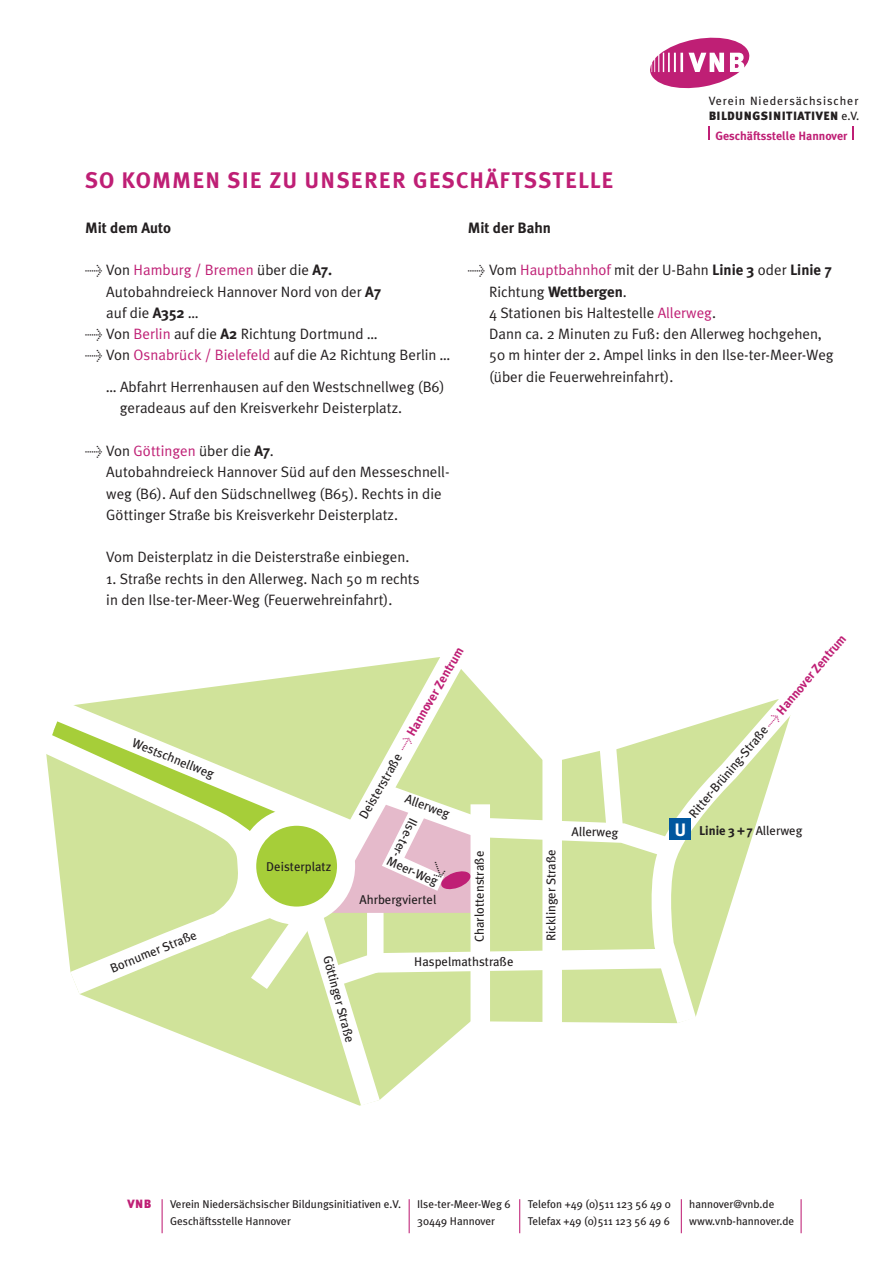
<style>
.page{position:relative;width:893px;height:1263px;background:#fff}
.page>*{position:absolute;margin:0;border:0;box-sizing:border-box;transform-origin:0 0}
.t1{font:700 22.5px "Meta Plus";letter-spacing:.05em;color:#bf1f75}
.t2{font:700 18px "Meta Plus";color:#fff}
.t3{font:15px/21.3px "Meta Plus Normal";color:#231f20}
.t4{font:700 15px "Meta Plus";color:#231f20}
.t5{font:15px "Meta Plus Normal";color:#bf1f75}
.t6{font:12.75px "Meta Plus";color:#231f20}
.t7{font:700 12.75px "Meta Plus";color:#bf1f75}
.t8{font:700 12.75px "Meta Plus";color:#231f20}
.t9{font:12px/14.9px "Meta Plus";letter-spacing:.08em;color:#231f20}
.t10{font:700 12px "Meta Plus";color:#bf1f75}
.t11{font:900 12px "Meta Plus";color:#bf1f75}
.t12{font:11.25px/17px "Meta Plus";color:#231f20}
.s1{font-weight:900}
.s2{color:#231f20}
.s3{font-family:"Meta Plus";font-weight:700;color:#231f20}
.s4{font-family:"Meta Plus";font-weight:700}
.s5{color:#bf1f75}
.s6{font-family:"Meta Plus Normal";font-weight:400}
.s7{font-weight:400;color:#231f20}
.s8{font-family:"Meta Plus Normal";color:#bf1f75}
.s9{font-weight:700;color:#bf1f75}
.s10{font-weight:400}
</style>
<div class="page">
<svg style="left:709px;top:126px;width:1px;height:14px"></svg>
<svg style="left:853px;top:126px;width:1px;height:14px"></svg>
<svg style="left:650px;top:37px;width:100px;height:52px"></svg>
<hr style="left:162px;top:1199px;width:1px;height:34px;background:#bf1f75">
<hr style="left:409px;top:1199px;width:1px;height:34px;background:#bf1f75">
<hr style="left:519px;top:1199px;width:1px;height:34px;background:#bf1f75">
<hr style="left:681px;top:1199px;width:1px;height:34px;background:#bf1f75">
<hr style="left:801px;top:1199px;width:1px;height:34px;background:#bf1f75">
<svg style="left:46px;top:680px;width:233px;height:125px"></svg>
<svg style="left:279px;top:657px;width:205px;height:64px"></svg>
<svg style="left:692px;top:699px;width:99px;height:318px"></svg>
<svg style="left:52px;top:721px;width:640px;height:385px"></svg>
<p class="t9" style="left:709px;top:93px;width:152px">Verein Niedersächsischer<br><span class="s1">BILDUNGSINITIATIVEN</span> e.V.</p>
<p class="t10" style="left:715px;top:129px;width:134px">Geschäftsstelle Hannover</p>
<h1 class="t1" style="left:85px;top:167px;width:530px">So kommen Sie zu unserer GEschäftsstelle</h1>
<p class="t4" style="left:85px;top:219px;width:87px">Mit dem Auto</p>
<p class="t5" style="left:85px;top:261px;width:248px"><span class="s2">&gt; Von</span> Hamburg / Bremen <span class="s2">über die</span> <span class="s3">A7.</span></p>
<p class="t3" style="left:106px;top:280px;width:276px">Autobahndreieck Hannover Nord von der <span class="s4">A7</span></p>
<p class="t3" style="left:106px;top:302px;width:94px">auf die <span class="s4">A352</span> …</p>
<p class="t3" style="left:85px;top:323px;width:294px">&gt; Von <span class="s5">Berlin</span> auf die <span class="s4">A2</span> Richtung Dortmund …</p>
<p class="t3" style="left:85px;top:344px;width:367px">&gt; Von <span class="s5">Osnabrück / Bielefeld</span> auf die A2 Richtung Berlin …</p>
<p class="t3" style="left:120px;top:376px;width:326px;text-indent:-14px">… Abfahrt Herrenhausen auf den Westschnellweg (B6) geradeaus auf den Kreisverkehr Deisterplatz.</p>
<p class="t3" style="left:106px;top:440px;width:345px;text-indent:-21px">&gt; Von <span class="s5">Göttingen</span> über die <span class="s4">A7</span>.<br>Autobahndreieck Hannover Süd auf den Messeschnell&shy;weg (B6). Auf den Südschnellweg (B65). Rechts in die Göttinger Straße bis Kreisverkehr Deisterplatz.</p>
<p class="t3" style="left:106px;top:546px;width:305px">Vom Deisterplatz in die Deisterstraße einbiegen.</p>
<p class="t3" style="left:106px;top:567px;width:315px">1. Straße rechts in den Allerweg. Nach 50 m rechts in den Ilse-ter-Meer-Weg (Feuerwehreinfahrt).</p>
<p class="t4" style="left:468px;top:219px;width:85px">Mit der Bahn</p>
<p class="t3" style="left:468px;top:259px;width:365px">&gt; Vom <span class="s5">Hauptbahnhof</span> mit der U-Bahn <span class="s4">Linie 3</span> oder <span class="s4">Linie 7</span></p>
<p class="t4" style="left:489px;top:283px;width:139px"><span class="s6">Richtung</span> Wettbergen<span class="s6">.</span></p>
<p class="t3" style="left:489px;top:302px;width:346px">4 Stationen bis Haltestelle <span class="s5">Allerweg</span>.<br>Dann ca. 2 Minuten zu Fuß: den Allerweg hochgehen, 50 m hinter der 2. Ampel links in den Ilse-ter-Meer-Weg (über die Feuerwehreinfahrt).</p>
<p class="t6" style="left:136px;top:735px;width:89px;rotate:22deg">Westschnellweg</p>
<p class="t6" style="left:108px;top:962px;width:94px;rotate:-22deg">Bornumer Straße</p>
<p class="t7" style="left:356px;top:814px;width:198px;rotate:-60deg"><span class="s7">Deisterstraße</span> <span class="s6">&gt;</span> HannoverZentrum</p>
<p class="t6" style="left:408px;top:791px;width:48px;rotate:20deg">Allerweg</p>
<p class="t6" style="left:421px;top:822px;width:43px;rotate:116deg">Ilse-ter-</p>
<p class="t6" style="left:472px;top:942px;width:92px;rotate:-90deg">Charlottenstraße</p>
<p class="t6" style="left:414px;top:954px;width:101px">Haspelmathstraße</p>
<p class="t6" style="left:391px;top:853px;width:56px;rotate:24deg">Meer-Weg</p>
<p class="t6" style="left:266px;top:859px;width:67px">Deisterplatz</p>
<p class="t6" style="left:359px;top:892px;width:78px">Ahrbergviertel</p>
<p class="t6" style="left:334px;top:954px;width:91px;rotate:75deg">Göttinger Straße</p>
<p class="t6" style="left:544px;top:941px;width:94px;rotate:-90deg">Ricklinger Straße</p>
<p class="t6" style="left:572px;top:824px;width:48px;rotate:2deg">Allerweg</p>
<p class="t6" style="left:686px;top:811px;width:238px;rotate:-50deg">Ritter-Brüning-Straße <span class="s8">&gt;</span> <span class="s9">HannoverZentrum</span></p>
<p class="t2" style="left:674px;top:819px;width:10px">U</p>
<p class="t8" style="left:699px;top:823px;width:105px">Linie 3 + 7 <span class="s10">Allerweg</span></p>
<p class="t11" style="left:128px;top:1197px;width:25px">VN B</p>
<p class="t12" style="left:170px;top:1195px;width:232px">Verein Niedersächsischer Bildungsinitiativen e.V.<br>Geschäftsstelle Hannover</p>
<p class="t12" style="left:417px;top:1195px;width:95px">Ilse-ter-Meer-Weg 6<br>30449 Hannover</p>
<p class="t12" style="left:528px;top:1195px;width:145px">Telefon +49 (0)511 123 56 49 0<br>Telefax +49 (0)511 123 56 49 6</p>
<p class="t12" style="left:689px;top:1195px;width:106px">hannover@vnb.de www.vnb-hannover.de</p>
</div>
